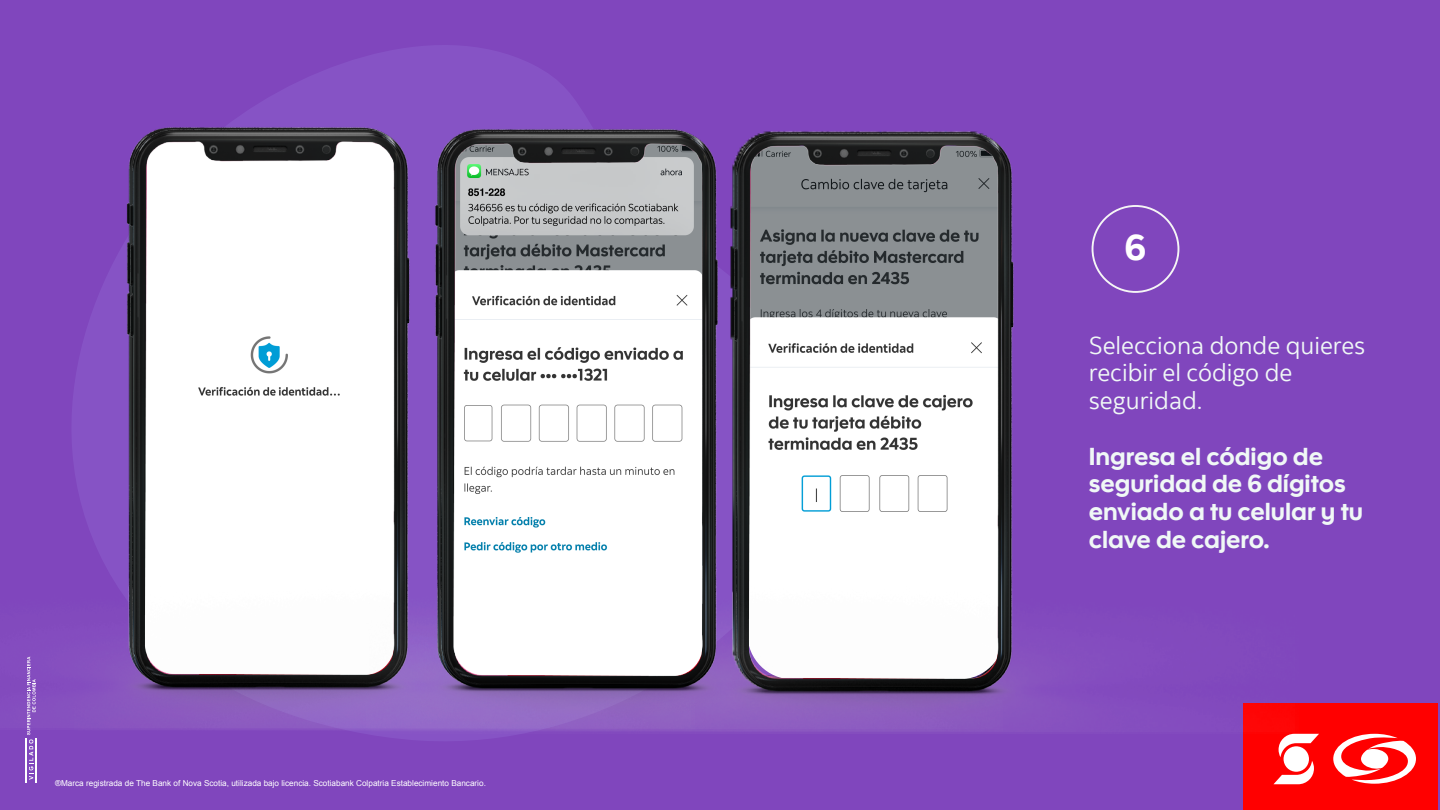
<style>
.page{position:relative;width:1440px;height:810px;background:#8046bd}
.page>*{position:absolute;margin:0;border:0;box-sizing:border-box;transform-origin:0 0}
.t1{font:35.78px "Scotia Headline";color:#fff}
.t2{font:24.45px/27.7px "Scotia Headline";color:#f0f8f6}
.t3{font:24.45px/27.7px "Scotia";color:#f0f8f6}
.t4{font:8.18px "Arial";color:#fff}
</style>
<div class="page">
<svg style="left:226px;top:45px;width:366px;height:696px;fill:#8653c5"></svg>
<div style="left:1244px;top:704px;width:194px;height:106px;background:#f00"></div>
<svg style="left:27px;top:729px;width:9px;height:51px"></svg>
<hr style="left:35px;top:739px;width:2px;height:44px;background:#fff">
<hr style="left:25px;top:739px;width:1px;height:44px;background:#fff">
<svg style="left:1274px;top:734px;width:45px;height:50px"></svg>
<div style="left:1284px;top:746px;width:25px;height:26px;background:#fff;border-radius:50%"></div>
<svg style="left:1333px;top:734px;width:83px;height:50px"></svg>
<img style="left:370px;top:149px;width:928px;height:584px">
<img style="left:74px;top:130px;width:929px;height:601px">
<svg style="left:1092px;top:205px;width:87px;height:88px"></svg>
<p class="t4" style="left:55px;top:777px;width:432px">®Marca registrada de The Bank of Nova Scotia, utilizada bajo licencia. Scotiabank Colpatria Establecimiento Bancario.</p>
<h1 class="t1" style="left:1125px;top:227px;width:23px">6</h1>
<h2 class="t3" style="left:1089px;top:332px;width:278px">Selecciona donde quieres recibir el código de seguridad.</h2>
<h2 class="t2" style="left:1089px;top:442px;width:276px">Ingresa el código de seguridad de 6 dígitos enviado a tu celular y tu clave de cajero.</h2>
</div>
